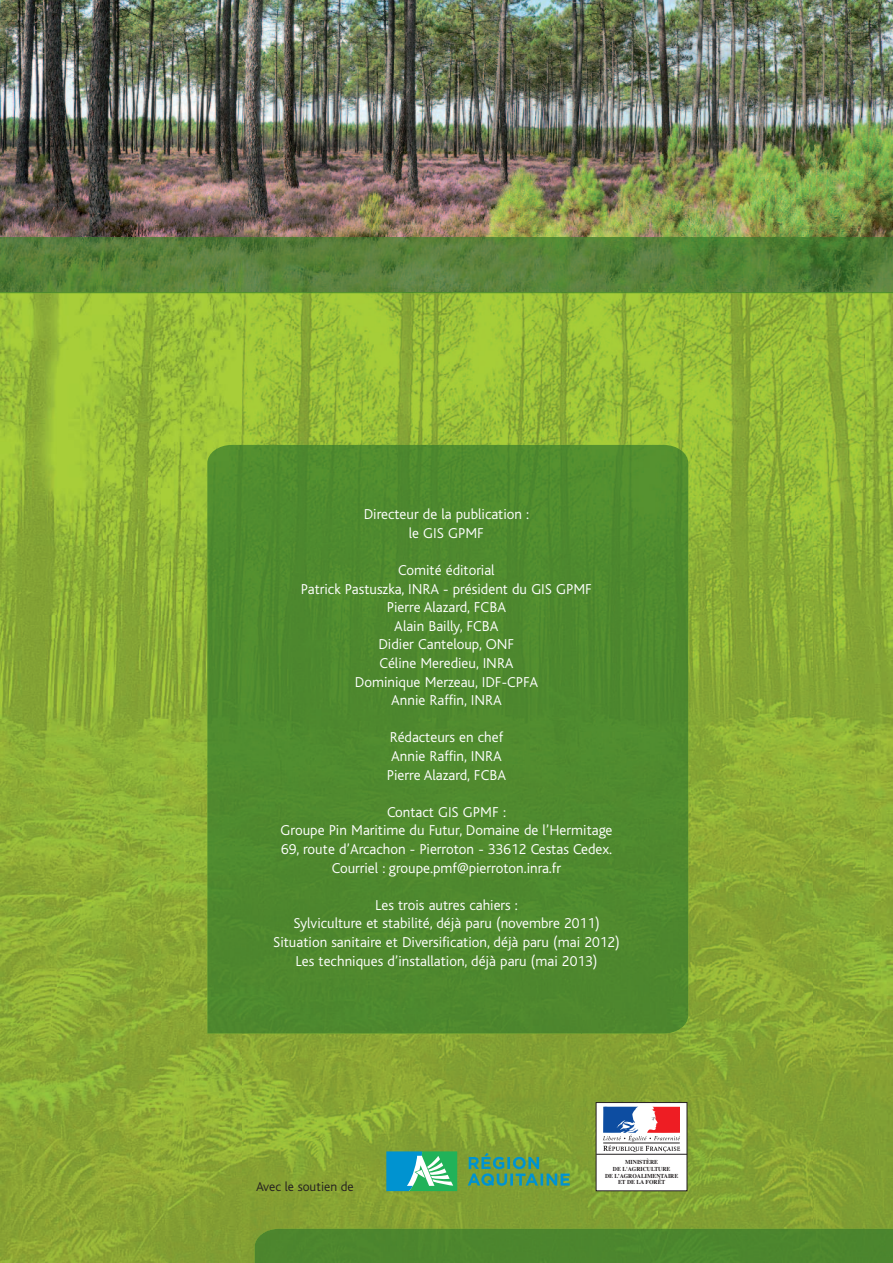
<style>
.page{position:relative;width:893px;height:1263px;background:#fff}
.page>*{position:absolute;margin:0;border:0;box-sizing:border-box;transform-origin:0 0}
.t1{font:300 15px/18.6px "Bliss";color:#fff;text-align:center}
.t2{font:300 13.5px "Bliss";color:#231f20}
.t3{font:700 6px/6.9px "Times";color:#231f20;text-align:center;scale:.96 1}
</style>
<div class="page">
<img style="left:813px;top:293px;width:80px;height:936px">
<img style="left:0;top:293px;width:242px;height:938px">
<img style="left:242px;top:293px;width:571px;height:203px">
<img style="left:657px;top:496px;width:156px;height:733px">
<img style="left:242px;top:1033px;width:415px;height:198px">
<img style="left:0;top:1231px;width:255px;height:32px">
<div style="left:255px;top:1229px;width:638px;height:34px;background:#4c862e"></div>
<div style="left:207px;top:445px;width:481px;height:588px;background:#4f892e"></div>
<img style="left:0;top:0;width:893px;height:293px">
<div style="left:596px;top:1102px;width:91px;height:89px;background:#fff"></div>
<svg style="left:603px;top:1107px;width:77px;height:45px"></svg>
<hr style="left:596px;top:1154px;width:91px;height:1px;background:#231f20">
<svg style="left:468px;top:1153px;width:102px;height:33px;background:#5a9b62"></svg>
<svg style="left:386px;top:1151px;width:71px;height:40px;background:#41b4a6"></svg>
<p class="t1" style="left:364px;top:506px;width:167px">Directeur de la publication : le GIS GPMF</p>
<p class="t1" style="left:301px;top:562px;width:293px">Comité éditorial<br>Patrick Pastuszka, INRA - président du GIS GPMF<br>Pierre Alazard, FCBA<br>Alain Bailly, FCBA<br>Didier Canteloup, ONF<br>Céline Meredieu, INRA<br>Dominique Merzeau, IDF-CPFA<br>Annie Raffin, INRA</p>
<p class="t1" style="left:387px;top:730px;width:121px;text-align:left">Rédacteurs en chef<br>Annie Raffin, INRA<br>Pierre Alazard, FCBA</p>
<p class="t1" style="left:281px;top:804px;width:333px">Contact GIS GPMF :<br>Groupe Pin Maritime du Futur, Domaine de l’Hermitage 69, route d’Arcachon - Pierroton - 33612 Cestas Cedex.<br>Courriel : groupe.pmf@pierroton.inra.fr</p>
<p class="t1" style="left:273px;top:897px;width:348px">Les trois autres cahiers :<br>Sylviculture et stabilité, déjà paru (novembre 2011)<br>Situation sanitaire et Diversification, déjà paru (mai 2012)<br>Les techniques d’installation, déjà paru (mai 2013)</p>
<p class="t2" style="left:256px;top:1182px;width:99px">Avec le soutien de</p>
<p class="t3" style="left:605px;top:1158px;width:78px">MINISTÈRE<br>DE L'AGRICULTURE<br>DE L’AGROALIMENTAIRE<br>ET DE LA FORÊT</p>
</div>
